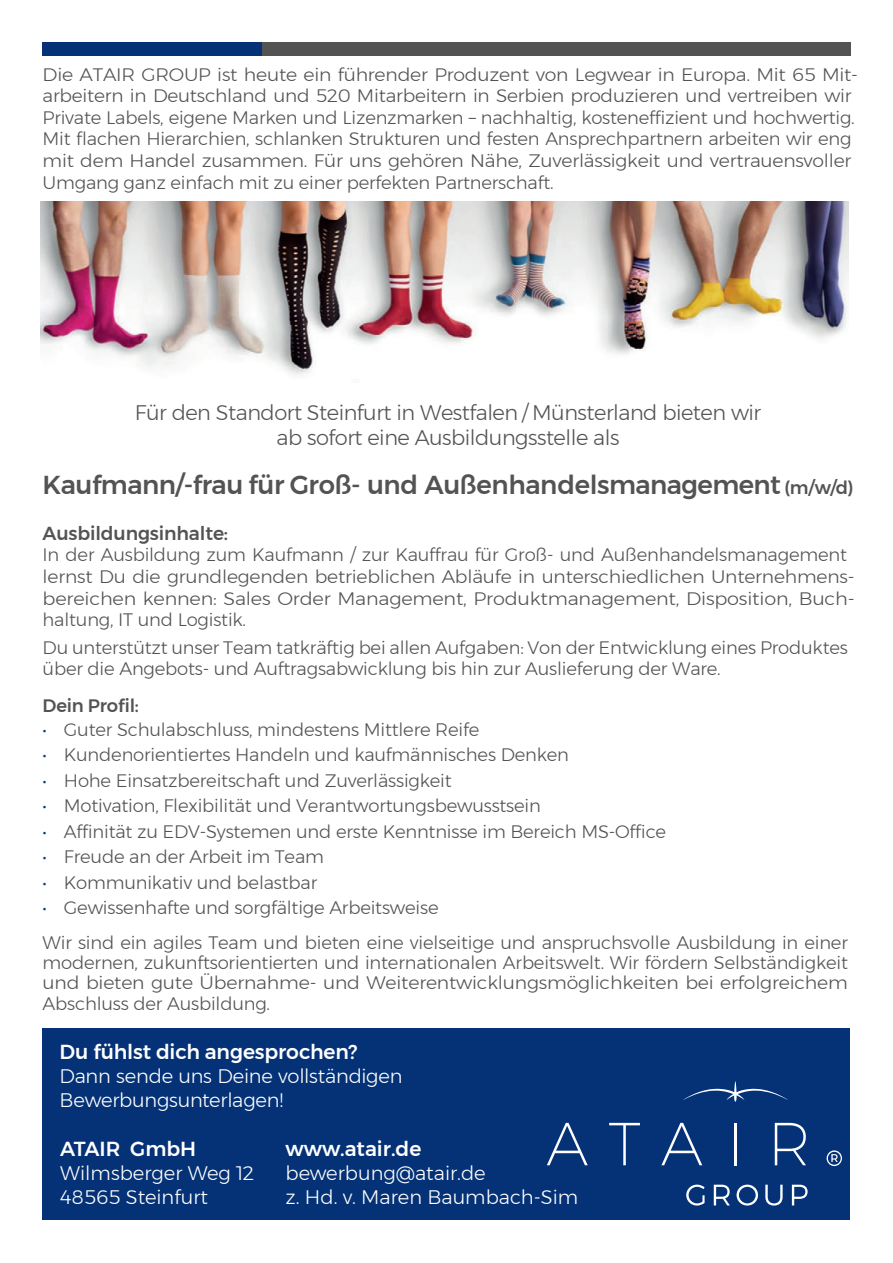
<style>
.page{position:relative;width:893px;height:1263px;background:#fff}
.page>*{position:absolute;margin:0;border:0;box-sizing:border-box;transform-origin:0 0}
.t1{font:500 25.8px "Montserrat";letter-spacing:-.02em;color:#535353}
.t2{font:300 21px/25.2px "Montserrat";letter-spacing:-.025em;color:#535353;text-align:center}
.t3{font:500 20.25px "Montserrat";color:#fff}
.t4{font:300 19.5px/24px "Montserrat";color:#fff}
.t5{font:500 18.75px "Montserrat";letter-spacing:-.01em;color:#535353}
.t6{font:300 18px/21.6px "Montserrat";letter-spacing:-.01em;color:#535353}
.t7{font:300 18px/21.6px "Montserrat";letter-spacing:-.01em;color:#535353;scale:1.05 1}
.t8{font:500 18px "Montserrat";letter-spacing:-.01em;color:#535353}
.s1{font-size:18px}
.s2{color:#053276}
</style>
<div class="page">
<div style="left:43px;top:43px;width:219px;height:13px;background:#053276"></div>
<div style="left:262px;top:43px;width:588px;height:13px;background:#535353"></div>
<div style="left:43px;top:1028px;width:807px;height:192px;background:#053276"></div>
<svg style="left:547px;top:1123px;width:41px;height:42px"></svg>
<svg style="left:609px;top:1123px;width:31px;height:42px"></svg>
<svg style="left:661px;top:1123px;width:41px;height:42px"></svg>
<hr style="left:734px;top:1123px;width:2px;height:42px;background:#fff">
<svg style="left:775px;top:1123px;width:31px;height:42px"></svg>
<svg style="left:827px;top:1150px;width:15px;height:16px"></svg>
<svg style="left:686px;top:1184px;width:19px;height:21px"></svg>
<svg style="left:714px;top:1185px;width:16px;height:20px"></svg>
<svg style="left:736px;top:1184px;width:22px;height:21px"></svg>
<svg style="left:765px;top:1185px;width:18px;height:20px"></svg>
<svg style="left:792px;top:1185px;width:16px;height:20px"></svg>
<svg style="left:683px;top:1081px;width:104px;height:21px"></svg>
<img style="left:40px;top:201px;width:808px;height:175px">
<p class="t7" style="left:43px;top:63px;width:778px">Die ATAIR GROUP ist heute ein führender Produzent von Legwear in Europa. Mit 65 Mit&shy;arbeitern in Deutschland und 520 Mitarbeitern in Serbien produzieren und vertreiben wir Private Labels, eigene Marken und Lizenzmarken – nachhaltig, kosteneffizient und hochwertig.<br>Mit flachen Hierarchien, schlanken Strukturen und festen Ansprechpartnern arbeiten wir eng mit dem Handel zusammen. Für uns gehören Nähe, Zuverlässigkeit und vertrauensvoller Umgang ganz einfach mit zu einer perfekten Partnerschaft.</p>
<p class="t2" style="left:135px;top:400px;width:628px">Für den Standort Steinfurt in Westfalen / Münsterland bieten wir ab sofort eine Ausbildungsstelle als</p>
<h1 class="t1" style="left:43px;top:465px;width:813px">Kaufmann/-frau für Groß- und Außenhandelsmanagement <span class="s1">(m/w/d)</span></h1>
<p class="t5" style="left:43px;top:518px;width:187px">Ausbildungsinhalte:</p>
<p class="t6" style="left:43px;top:544px;width:814px">In der Ausbildung zum Kaufmann / zur Kauffrau für Groß- und Außenhandelsmanagement lernst Du die grundlegenden betrieblichen Abläufe in unterschiedlichen Unternehmens&shy;bereichen kennen: Sales Order Management, Produktmanagement, Disposition, Buch&shy;haltung, IT und Logistik.</p>
<p class="t6" style="left:43px;top:636px;width:807px">Du unterstützt unser Team tatkräftig bei allen Aufgaben: Von der Entwicklung eines Produktes über die Angebots- und Auftragsabwicklung bis hin zur Auslieferung der Ware.</p>
<p class="t8" style="left:43px;top:691px;width:98px">Dein Profil:</p>
<p class="t6" style="left:43px;top:718px;width:438px"><span class="s2">•</span> Guter Schulabschluss, mindestens Mittlere Reife</p>
<p class="t6" style="left:43px;top:744px;width:528px"><span class="s2">•</span> Kundenorientiertes Handeln und kaufmännisches Denken</p>
<p class="t6" style="left:43px;top:769px;width:411px"><span class="s2">•</span> Hohe Einsatzbereitschaft und Zuverlässigkeit</p>
<p class="t6" style="left:43px;top:795px;width:500px"><span class="s2">•</span> Motivation, Flexibilität und Verantwortungsbewusstsein</p>
<p class="t6" style="left:43px;top:820px;width:625px"><span class="s2">•</span> Affinität zu EDV-Systemen und erste Kenntnisse im Bereich MS-Office</p>
<p class="t6" style="left:43px;top:846px;width:283px"><span class="s2">•</span> Freude an der Arbeit im Team</p>
<p class="t6" style="left:43px;top:871px;width:276px"><span class="s2">•</span> Kommunikativ und belastbar</p>
<p class="t6" style="left:43px;top:890px;width:807px;line-height:34.7px"><span class="s2">•</span> Gewissenhafte und sorgfältige Arbeitsweise<br>Wir sind ein agiles Team und bieten eine vielseitige und anspruchsvolle Ausbildung in einer</p>
<p class="t6" style="left:43px;top:952px;width:807px;line-height:20.2px;text-align:justify">modernen, zukunftsorientierten und internationalen Arbeitswelt. Wir fördern Selbständigkeit und bieten gute Übernahme- und Weiterentwicklungsmöglichkeiten bei erfolgreichem Abschluss der Ausbildung.</p>
<p class="t3" style="left:60px;top:1036px;width:299px">Du fühlst dich angesprochen?</p>
<p class="t4" style="left:60px;top:1064px;width:344px">Dann sende uns Deine vollständigen<br>Bewerbungsunterlagen!</p>
<p class="t3" style="left:60px;top:1133px;width:138px">ATAIR GmbH</p>
<p class="t3" style="left:286px;top:1133px;width:137px">www.atair.de</p>
<p class="t4" style="left:60px;top:1161px;width:195px">Wilmsberger Weg 12</p>
<p class="t4" style="left:286px;top:1161px;width:202px">bewerbung@atair.de</p>
<p class="t4" style="left:60px;top:1185px;width:149px">48565 Steinfurt</p>
<p class="t4" style="left:286px;top:1185px;width:294px">z. Hd. v. Maren Baumbach-Sim</p>
</div>
